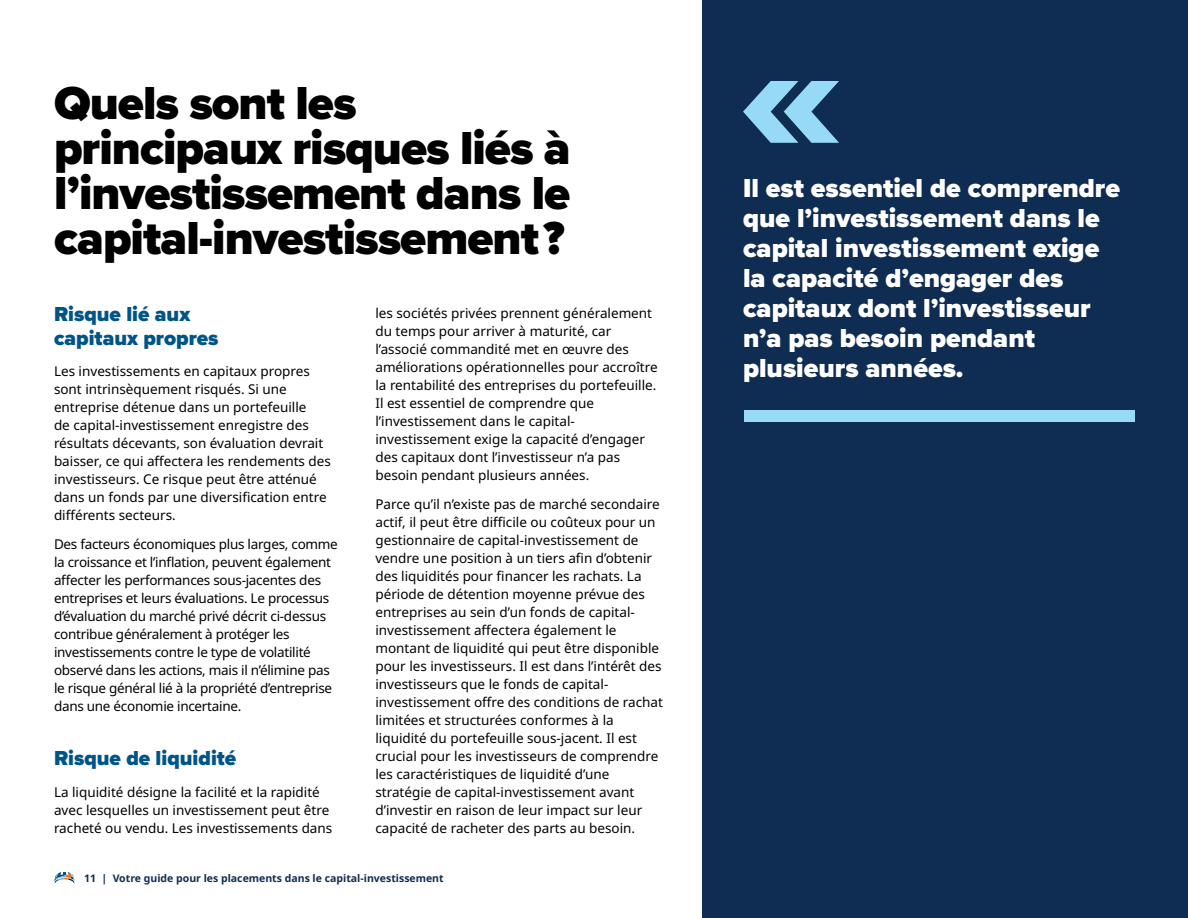
<style>
.page{position:relative;width:1188px;height:918px;background:#fff}
.page>*{position:absolute;margin:0;border:0;box-sizing:border-box;transform-origin:0 0}
.t1{font:900 48px/45px "Proxima Nova";letter-spacing:-.02em;color:#000}
.t2{font:900 27px/30px "Proxima Nova";color:#fff}
.H3-blue{font:900 21px/24px "Proxima Nova";color:#005486}
.Body{font:13.5px/18px "Noto Sans";color:#000}
.Body-2{font:13.5px/18px "Noto Sans";letter-spacing:-.02em;color:#000}
.t3{font:700 10.5px "Noto Sans";color:#0f2d52}
</style>
<div class="page">
<div style="left:702px;top:0;width:486px;height:918px;background:#0f2d52"></div>
<svg style="left:54px;top:872px;width:21px;height:12px"></svg>
<div style="left:745px;top:411px;width:390px;height:11px;background:#97daf8"></div>
<svg style="left:743px;top:81px;width:96px;height:62px"></svg>
<h2 class="t1" style="left:54px;top:80px;width:518px">Quels sont les principaux risques liés à l’investissement dans le capital-investissement ?</h2>
<h3 class="H3-blue" style="left:54px;top:301px;width:166px">Risque lié aux capitaux propres</h3>
<p class="Body" style="left:54px;top:363px;width:278px">Les investissements en capitaux propres sont intrinsèquement risqués. Si une entreprise détenue dans un portefeuille<br>de capital-investissement enregistre des résultats décevants, son évaluation devrait baisser, ce qui affectera les rendements des investisseurs. Ce risque peut être atténué dans un fonds par une diversification entre différents secteurs.</p>
<p class="Body-2" style="left:54px;top:535px;width:285px">Des facteurs économiques plus larges, comme la croissance et l’inflation, peuvent également affecter les performances sous-jacentes des entreprises et leurs évaluations. Le processus d’évaluation du marché privé décrit ci-dessus contribue généralement à protéger les investissements contre le type de volatilité observé dans les actions, mais il n’élimine pas le risque général lié à la propriété d’entreprise dans une économie incertaine.</p>
<h3 class="H3-blue" style="left:54px;top:746px;width:184px">Risque de liquidité</h3>
<p class="Body" style="left:54px;top:783px;width:280px">La liquidité désigne la facilité et la rapidité avec lesquelles un investissement peut être racheté ou vendu. Les investissements dans</p>
<p class="Body" style="left:375px;top:305px;width:284px">les sociétés privées prennent généralement du temps pour arriver à maturité, car l’associé commandité met en œuvre des améliorations opérationnelles pour accroître la rentabilité des entreprises du portefeuille.<br>Il est essentiel de comprendre que l’investissement dans le capital&shy;investissement exige la capacité d’engager des capitaux dont l’investisseur n’a pas besoin pendant plusieurs années.</p>
<p class="Body" style="left:375px;top:495px;width:289px">Parce qu’il n’existe pas de marché secondaire actif, il peut être difficile ou coûteux pour un gestionnaire de capital-investissement de vendre une position à un tiers afin d’obtenir des liquidités pour financer les rachats. La période de détention moyenne prévue des entreprises au sein d’un fonds de capital&shy;investissement affectera également le montant de liquidité qui peut être disponible pour les investisseurs. Il est dans l’intérêt des investisseurs que le fonds de capital&shy;investissement offre des conditions de rachat limitées et structurées conformes à la liquidité du portefeuille sous-jacent. Il est crucial pour les investisseurs de comprendre les caractéristiques de liquidité d’une stratégie de capital-investissement avant d’investir en raison de leur impact sur leur capacité de racheter des parts au besoin.</p>
<p class="t3" style="left:84px;top:871px;width:361px">11 | Votre guide pour les placements dans le capital-investissement</p>
<p class="t2" style="left:743px;top:173px;width:378px">Il est essentiel de comprendre que l’investissement dans le capital investissement exige la capacité d’engager des capitaux dont l’investisseur n’a pas besoin pendant plusieurs années.</p>
</div>
